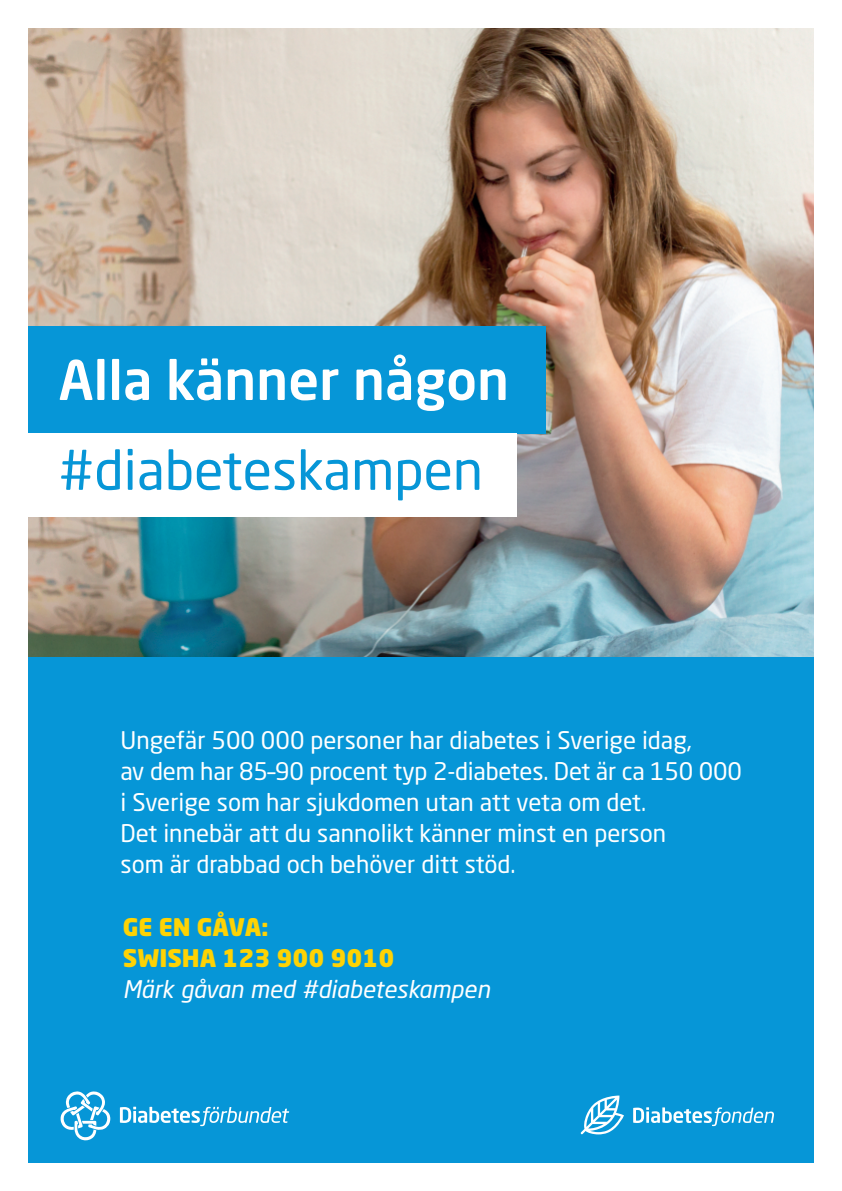
<style>
.page{position:relative;width:842px;height:1191px;background:#fff}
.page>*{position:absolute;margin:0;border:0;box-sizing:border-box;transform-origin:0 0}
.t1{font:500 54px "Neo Sans W1 G";color:#fff}
.t2{font:54px "Neo Sans W1 G";color:#0696d7}
.t3{font:24px/31px "Neo Sans W1 G";color:#fff}
.t4{font:italic 24px "Neo Sans W1 G";color:#fff}
.t5{font:900 24px/31px "Neo Sans W1 G";color:#fed304}
</style>
<div class="page">
<div style="left:28px;top:28px;width:786px;height:1134px;background:#0696d7"></div>
<svg style="left:120px;top:1106px;width:169px;height:20px"></svg>
<svg style="left:61px;top:1091px;width:49px;height:49px"></svg>
<svg style="left:633px;top:1107px;width:141px;height:19px"></svg>
<svg style="left:581px;top:1095px;width:43px;height:39px"></svg>
<img style="left:28px;top:28px;width:786px;height:628px">
<div style="left:28px;top:326px;width:518px;height:107px;background:#0696d7"></div>
<div style="left:18px;top:433px;width:499px;height:83px;background:#fff"></div>
<h1 class="t1" style="left:59px;top:346px;width:452px">Alla känner någon</h1>
<h1 class="t2" style="left:59px;top:437px;width:426px">#diabeteskampen</h1>
<p class="t3" style="left:120px;top:724px;width:623px">Ungefär 500 000 personer har diabetes i Sverige idag,<br>av dem har 85–90 procent typ 2-diabetes. Det är ca 150 000 i Sverige som har sjukdomen utan att veta om det.<br>Det innebär att du sannolikt känner minst en person<br>som är drabbad och behöver ditt stöd.</p>
<p class="t5" style="left:123px;top:911px;width:273px">GE EN GÅVA:<br>SWISHA 123 900 9010</p>
<p class="t4" style="left:123px;top:974px;width:369px">Märk gåvan med #diabeteskampen</p>
</div>
